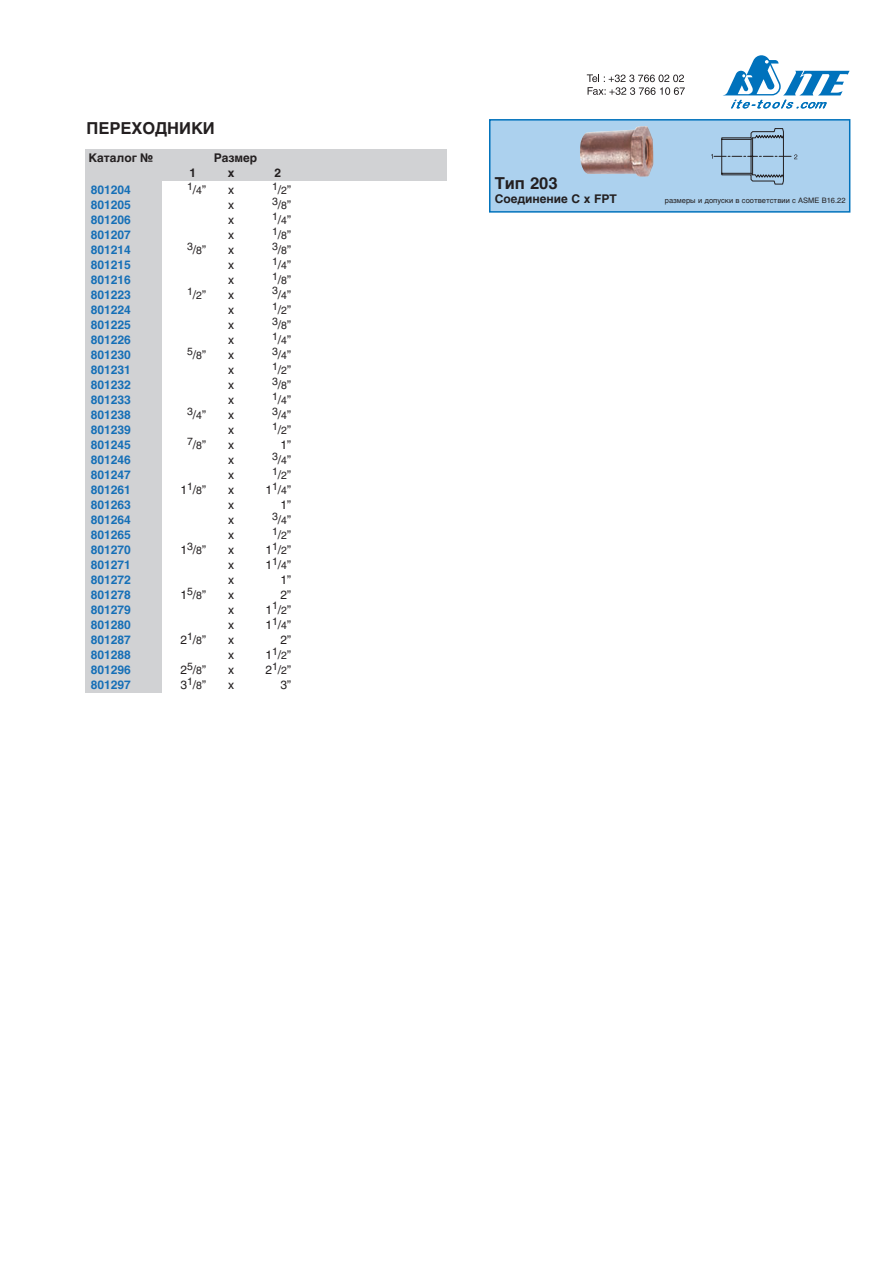
<style>
.page{position:relative;width:893px;height:1263px;background:#fff}
.page>*{position:absolute;margin:0;border:0;box-sizing:border-box;transform-origin:0 0}
.t1{font:700 16.5px "Helvetica Cyr";color:#231f20}
.t2{font:700 12px "Helvetica Cyr";color:#156fb7}
.t3{font:12px "Helvetica";color:#231f20}
.t4{font:700 12px "Helvetica Cyr";color:#231f20}
.t5{font:700 12px "Helvetica";color:#231f20}
.t6{font:10.5px "Helvetica";color:#231f20}
.t7{font:7.5px "Helvetica Cyr Upright";color:#231f20}
.s1{font-size:12px}
.s2{font-size:10.5px}
</style>
<div class="page">
<svg style="left:587px;top:74px;width:97px;height:21px"></svg>
<svg style="left:723px;top:55px;width:127px;height:53px"></svg>
<div style="left:489px;top:119px;width:361px;height:94px;background:#acd1ee;border:2px solid #0072bc"></div>
<svg style="left:711px;top:128px;width:86px;height:56px"></svg>
<img style="left:580px;top:126px;width:73px;height:51px">
<div style="left:85px;top:179px;width:77px;height:514px;background:#d1d2d4"></div>
<div style="left:85px;top:149px;width:361px;height:32px;background:#d1d2d4"></div>
<h1 class="t1" style="left:87px;top:118px;width:130px">ПЕРЕХОДНИКИ</h1>
<p class="t4" style="left:88px;top:151px;width:66px">Каталог №</p>
<p class="t4" style="left:214px;top:151px;width:45px">Размер</p>
<p class="t5" style="left:189px;top:165px;width:8px">1</p>
<p class="t5" style="left:228px;top:165px;width:8px">x</p>
<p class="t5" style="left:275px;top:165px;width:8px">2</p>
<p class="t2" style="left:91px;top:183px;width:42px">801204</p>
<p class="t6" style="left:187px;top:182px;width:21px">1<span class="s1">/</span>4<span class="s1">”</span></p>
<p class="t3" style="left:228px;top:182px;width:7px">x</p>
<p class="t6" style="left:272px;top:182px;width:21px">1<span class="s1">/</span>2<span class="s1">”</span></p>
<p class="t2" style="left:91px;top:198px;width:42px">801205</p>
<p class="t3" style="left:228px;top:197px;width:7px">x</p>
<p class="t6" style="left:272px;top:197px;width:21px">3<span class="s1">/</span>8<span class="s1">”</span></p>
<p class="t2" style="left:91px;top:213px;width:42px">801206</p>
<p class="t3" style="left:228px;top:212px;width:7px">x</p>
<p class="t6" style="left:272px;top:212px;width:21px">1<span class="s1">/</span>4<span class="s1">”</span></p>
<p class="t2" style="left:91px;top:228px;width:42px">801207</p>
<p class="t3" style="left:228px;top:227px;width:7px">x</p>
<p class="t6" style="left:272px;top:227px;width:21px">1<span class="s1">/</span>8<span class="s1">”</span></p>
<p class="t2" style="left:91px;top:243px;width:42px">801214</p>
<p class="t6" style="left:187px;top:242px;width:21px">3<span class="s1">/</span>8<span class="s1">”</span></p>
<p class="t3" style="left:228px;top:242px;width:7px">x</p>
<p class="t6" style="left:272px;top:242px;width:21px">3<span class="s1">/</span>8<span class="s1">”</span></p>
<p class="t2" style="left:91px;top:258px;width:42px">801215</p>
<p class="t3" style="left:228px;top:257px;width:7px">x</p>
<p class="t6" style="left:272px;top:257px;width:21px">1<span class="s1">/</span>4<span class="s1">”</span></p>
<p class="t2" style="left:91px;top:273px;width:42px">801216</p>
<p class="t3" style="left:228px;top:272px;width:7px">x</p>
<p class="t6" style="left:272px;top:272px;width:21px">1<span class="s1">/</span>8<span class="s1">”</span></p>
<p class="t2" style="left:91px;top:288px;width:42px">801223</p>
<p class="t6" style="left:187px;top:287px;width:21px">1<span class="s1">/</span>2<span class="s1">”</span></p>
<p class="t3" style="left:228px;top:287px;width:7px">x</p>
<p class="t6" style="left:272px;top:286px;width:21px">3<span class="s1">/</span>4<span class="s1">”</span></p>
<p class="t2" style="left:91px;top:303px;width:42px">801224</p>
<p class="t3" style="left:228px;top:302px;width:7px">x</p>
<p class="t6" style="left:272px;top:302px;width:21px">1<span class="s1">/</span>2<span class="s1">”</span></p>
<p class="t2" style="left:91px;top:318px;width:42px">801225</p>
<p class="t3" style="left:228px;top:317px;width:7px">x</p>
<p class="t6" style="left:272px;top:317px;width:21px">3<span class="s1">/</span>8<span class="s1">”</span></p>
<p class="t2" style="left:91px;top:333px;width:42px">801226</p>
<p class="t3" style="left:228px;top:332px;width:7px">x</p>
<p class="t6" style="left:272px;top:332px;width:21px">1<span class="s1">/</span>4<span class="s1">”</span></p>
<p class="t2" style="left:91px;top:348px;width:42px">801230</p>
<p class="t6" style="left:187px;top:347px;width:21px">5<span class="s1">/</span>8<span class="s1">”</span></p>
<p class="t3" style="left:228px;top:347px;width:7px">x</p>
<p class="t6" style="left:272px;top:347px;width:21px">3<span class="s1">/</span>4<span class="s1">”</span></p>
<p class="t2" style="left:91px;top:363px;width:42px">801231</p>
<p class="t3" style="left:228px;top:362px;width:7px">x</p>
<p class="t6" style="left:272px;top:362px;width:21px">1<span class="s1">/</span>2<span class="s1">”</span></p>
<p class="t2" style="left:91px;top:378px;width:42px">801232</p>
<p class="t3" style="left:228px;top:377px;width:7px">x</p>
<p class="t6" style="left:272px;top:377px;width:21px">3<span class="s1">/</span>8<span class="s1">”</span></p>
<p class="t2" style="left:91px;top:393px;width:42px">801233</p>
<p class="t3" style="left:228px;top:392px;width:7px">x</p>
<p class="t6" style="left:272px;top:392px;width:21px">1<span class="s1">/</span>4<span class="s1">”</span></p>
<p class="t2" style="left:91px;top:408px;width:42px">801238</p>
<p class="t6" style="left:187px;top:407px;width:21px">3<span class="s1">/</span>4<span class="s1">”</span></p>
<p class="t3" style="left:228px;top:407px;width:7px">x</p>
<p class="t6" style="left:272px;top:407px;width:21px">3<span class="s1">/</span>4<span class="s1">”</span></p>
<p class="t2" style="left:91px;top:423px;width:42px">801239</p>
<p class="t3" style="left:228px;top:422px;width:7px">x</p>
<p class="t6" style="left:272px;top:422px;width:21px">1<span class="s1">/</span>2<span class="s1">”</span></p>
<p class="t2" style="left:91px;top:438px;width:42px">801245</p>
<p class="t6" style="left:187px;top:437px;width:21px">7<span class="s1">/</span>8<span class="s1">”</span></p>
<p class="t3" style="left:228px;top:437px;width:7px">x</p>
<p class="t3" style="left:280px;top:437px;width:12px">1”</p>
<p class="t2" style="left:91px;top:453px;width:42px">801246</p>
<p class="t3" style="left:228px;top:452px;width:7px">x</p>
<p class="t6" style="left:272px;top:452px;width:21px">3<span class="s1">/</span>4<span class="s1">”</span></p>
<p class="t2" style="left:91px;top:468px;width:42px">801247</p>
<p class="t3" style="left:228px;top:467px;width:7px">x</p>
<p class="t6" style="left:272px;top:467px;width:21px">1<span class="s1">/</span>2<span class="s1">”</span></p>
<p class="t2" style="left:91px;top:483px;width:42px">801261</p>
<p class="t3" style="left:180px;top:482px;width:27px">1<sup>1</sup>/<span class="s2">8</span>”</p>
<p class="t3" style="left:228px;top:482px;width:7px">x</p>
<p class="t3" style="left:265px;top:482px;width:27px">1<sup>1</sup>/<span class="s2">4</span>”</p>
<p class="t2" style="left:91px;top:498px;width:42px">801263</p>
<p class="t3" style="left:228px;top:497px;width:7px">x</p>
<p class="t3" style="left:280px;top:497px;width:12px">1”</p>
<p class="t2" style="left:91px;top:513px;width:42px">801264</p>
<p class="t3" style="left:228px;top:512px;width:7px">x</p>
<p class="t6" style="left:272px;top:512px;width:21px">3<span class="s1">/</span>4<span class="s1">”</span></p>
<p class="t2" style="left:91px;top:528px;width:42px">801265</p>
<p class="t3" style="left:228px;top:527px;width:7px">x</p>
<p class="t6" style="left:272px;top:527px;width:21px">1<span class="s1">/</span>2<span class="s1">”</span></p>
<p class="t2" style="left:91px;top:543px;width:42px">801270</p>
<p class="t3" style="left:180px;top:542px;width:27px">1<sup>3</sup>/<span class="s2">8</span>”</p>
<p class="t3" style="left:228px;top:542px;width:7px">x</p>
<p class="t3" style="left:265px;top:542px;width:27px">1<sup>1</sup>/<span class="s2">2</span>”</p>
<p class="t2" style="left:91px;top:558px;width:42px">801271</p>
<p class="t3" style="left:228px;top:557px;width:7px">x</p>
<p class="t3" style="left:265px;top:557px;width:27px">1<sup>1</sup>/<span class="s2">4</span>”</p>
<p class="t2" style="left:91px;top:573px;width:42px">801272</p>
<p class="t3" style="left:228px;top:572px;width:7px">x</p>
<p class="t3" style="left:280px;top:572px;width:12px">1”</p>
<p class="t2" style="left:91px;top:588px;width:42px">801278</p>
<p class="t3" style="left:180px;top:587px;width:27px">1<sup>5</sup>/<span class="s2">8</span>”</p>
<p class="t3" style="left:228px;top:587px;width:7px">x</p>
<p class="t3" style="left:280px;top:587px;width:12px">2”</p>
<p class="t2" style="left:91px;top:603px;width:42px">801279</p>
<p class="t3" style="left:228px;top:602px;width:7px">x</p>
<p class="t3" style="left:265px;top:602px;width:27px">1<sup>1</sup>/<span class="s2">2</span>”</p>
<p class="t2" style="left:91px;top:618px;width:42px">801280</p>
<p class="t3" style="left:228px;top:617px;width:7px">x</p>
<p class="t3" style="left:265px;top:617px;width:27px">1<sup>1</sup>/<span class="s2">4</span>”</p>
<p class="t2" style="left:91px;top:633px;width:42px">801287</p>
<p class="t3" style="left:180px;top:632px;width:27px">2<sup>1</sup>/<span class="s2">8</span>”</p>
<p class="t3" style="left:228px;top:632px;width:7px">x</p>
<p class="t3" style="left:280px;top:632px;width:12px">2”</p>
<p class="t2" style="left:91px;top:648px;width:42px">801288</p>
<p class="t3" style="left:228px;top:647px;width:7px">x</p>
<p class="t3" style="left:265px;top:647px;width:27px">1<sup>1</sup>/<span class="s2">2</span>”</p>
<p class="t2" style="left:91px;top:663px;width:42px">801296</p>
<p class="t3" style="left:180px;top:662px;width:27px">2<sup>5</sup>/<span class="s2">8</span>”</p>
<p class="t3" style="left:228px;top:662px;width:7px">x</p>
<p class="t3" style="left:265px;top:662px;width:27px">2<sup>1</sup>/<span class="s2">2</span>”</p>
<p class="t2" style="left:91px;top:678px;width:42px">801297</p>
<p class="t3" style="left:180px;top:677px;width:27px">3<sup>1</sup>/<span class="s2">8</span>”</p>
<p class="t3" style="left:228px;top:677px;width:7px">x</p>
<p class="t3" style="left:280px;top:677px;width:12px">3”</p>
<h1 class="t1" style="left:495px;top:173px;width:64px">Тип 203</h1>
<p class="t4" style="left:495px;top:192px;width:124px">Соединение C x FPT</p>
<p class="t7" style="left:665px;top:196px;width:182px">pазмеры и допуски в соответствии с ASME B16.22</p>
</div>
